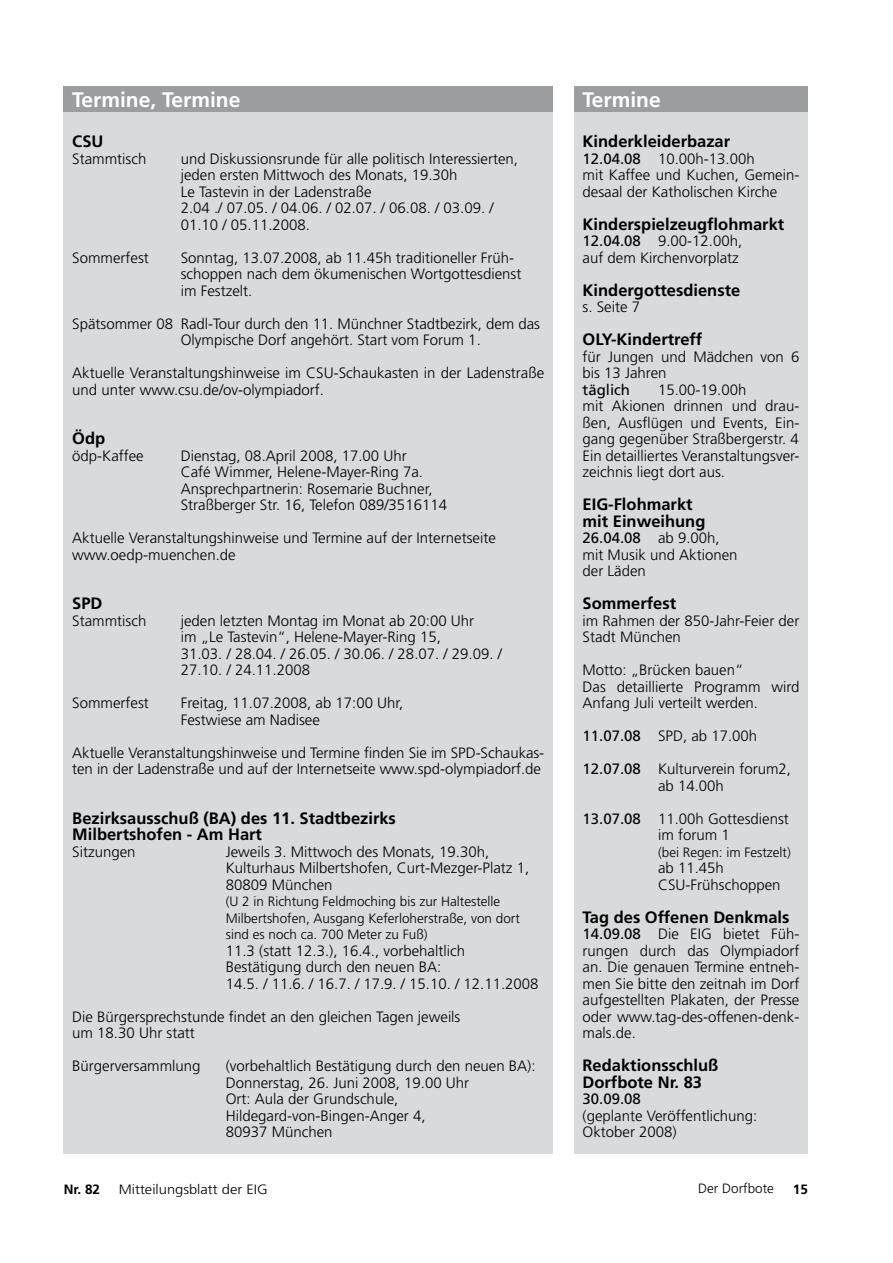
<style>
.page{position:relative;width:893px;height:1263px;background:#fff}
.page>*{position:absolute;margin:0;border:0;box-sizing:border-box;transform-origin:0 0}
.t1{font:700 21px "Frutiger";color:#fff}
.t2{font:700 16.5px/16.5px "Frutiger";color:#000}
.t3{font:300 15px/16.5px "Frutiger";color:#000}
.t4{font:15px "Frutiger";color:#000}
.t5{font:300 13.5px/16.5px "Frutiger";color:#000}
.t6{font:300 13.5px "Frutiger";color:#000;scale:1.09 1}
.t7{font:700 13.5px "Frutiger";color:#000}
.s1{font-weight:400}
</style>
<div class="page">
<div style="left:64px;top:86px;width:489px;height:1068px;background:#d9dadb"></div>
<div style="left:64px;top:86px;width:489px;height:26px;background:#9c9d9f"></div>
<div style="left:574px;top:86px;width:234px;height:1068px;background:#d9dadb"></div>
<div style="left:574px;top:86px;width:234px;height:26px;background:#9c9d9f"></div>
<h1 class="t1" style="left:72px;top:88px;width:170px">Termine, Termine</h1>
<h1 class="t1" style="left:583px;top:88px;width:80px">Termine</h1>
<p class="t2" style="left:583px;top:133px;width:149px">Kinderkleiderbazar</p>
<p class="t3" style="left:583px;top:150px;width:218px"><span class="s1">12.04.08</span> 10.00h-13.00h<br>mit Kaffee und Kuchen, Gemein&shy;desaal der Katholischen Kirche</p>
<p class="t2" style="left:583px;top:216px;width:203px">Kinderspielzeugflohmarkt</p>
<p class="t3" style="left:583px;top:233px;width:161px"><span class="s1">12.04.08</span> 9.00-12.00h, auf dem Kirchenvorplatz</p>
<p class="t2" style="left:583px;top:282px;width:159px">Kindergottesdienste</p>
<p class="t3" style="left:583px;top:299px;width:59px">s. Seite 7</p>
<p class="t2" style="left:583px;top:331px;width:121px">OLY-Kindertreff</p>
<p class="t3" style="left:583px;top:348px;width:218px">für Jungen und Mädchen von 6 bis 13 Jahren</p>
<p class="t4" style="left:583px;top:381px;width:49px">täglich</p>
<p class="t2" style="left:72px;top:133px;width:33px">CSU</p>
<p class="t3" style="left:72px;top:150px;width:76px">Stammtisch</p>
<p class="t3" style="left:181px;top:150px;width:339px">und Diskussionsrunde für alle politisch Interessierten, jeden ersten Mittwoch des Monats, 19.30h<br>Le Tastevin in der Ladenstraße<br>2.04 ./ 07.05. / 04.06. / 02.07. / 06.08. / 03.09. / 01.10 / 05.11.2008.</p>
<p class="t3" style="left:72px;top:249px;width:78px">Sommerfest</p>
<p class="t3" style="left:181px;top:249px;width:342px">Sonntag, 13.07.2008, ab 11.45h traditioneller Früh&shy;schoppen nach dem ökumenischen Wortgottesdienst im Festzelt.</p>
<p class="t3" style="left:181px;top:315px;width:361px;text-indent:-108px">Spätsommer 08 Radl-Tour durch den 11. Münchner Stadtbezirk, dem das<br>Olympische Dorf angehört. Start vom Forum 1.</p>
<p class="t3" style="left:72px;top:365px;width:473px">Aktuelle Veranstaltungshinweise im CSU-Schaukasten in der Ladenstraße und unter www.csu.de/ov-olympiadorf.</p>
<p class="t2" style="left:72px;top:430px;width:34px">Ödp</p>
<p class="t3" style="left:72px;top:447px;width:73px">ödp-Kaffee</p>
<p class="t3" style="left:181px;top:447px;width:268px">Dienstag, 08.April 2008, 17.00 Uhr<br>Café Wimmer, Helene-Mayer-Ring 7a.<br>Ansprechpartnerin: Rosemarie Buchner, Straßberger Str. 16, Telefon 089/3516114</p>
<p class="t3" style="left:72px;top:530px;width:425px">Aktuelle Veranstaltungshinweise und Termine auf der Internetseite www.oedp-muenchen.de</p>
<p class="t2" style="left:72px;top:595px;width:32px">SPD</p>
<p class="t3" style="left:72px;top:612px;width:76px">Stammtisch</p>
<p class="t3" style="left:181px;top:612px;width:323px">jeden letzten Montag im Monat ab 20:00 Uhr<br>im „Le Tastevin“, Helene-Mayer-Ring 15,<br>31.03. / 28.04. / 26.05. / 30.06. / 28.07. / 29.09. / 27.10. / 24.11.2008</p>
<p class="t3" style="left:72px;top:695px;width:78px">Sommerfest</p>
<p class="t3" style="left:181px;top:695px;width:224px">Freitag, 11.07.2008, ab 17:00 Uhr,<br>Festwiese am Nadisee</p>
<p class="t3" style="left:72px;top:744px;width:473px">Aktuelle Veranstaltungshinweise und Termine finden Sie im SPD-Schaukas&shy;ten in der Ladenstraße und auf der Internetseite www.spd-olympiadorf.de</p>
<p class="t2" style="left:72px;top:810px;width:325px">Bezirksausschuß (BA) des 11. Stadtbezirks<br>Milbertshofen - Am Hart</p>
<p class="t3" style="left:72px;top:843px;width:65px">Sitzungen</p>
<p class="t3" style="left:226px;top:843px;width:305px">Jeweils 3. Mittwoch des Monats, 19.30h,<br>Kulturhaus Milbertshofen, Curt-Mezger-Platz 1,<br>80809 München</p>
<p class="t5" style="left:226px;top:893px;width:296px">(U 2 in Richtung Feldmoching bis zur Haltestelle<br>Milbertshofen, Ausgang Keferloherstraße, von dort sind es noch ca. 700 Meter zu Fuß)</p>
<p class="t3" style="left:226px;top:942px;width:314px">11.3 (statt 12.3.), 16.4., vorbehaltlich<br>Bestätigung durch den neuen BA:<br>14.5. / 11.6. / 16.7. / 17.9. / 15.10. / 12.11.2008</p>
<p class="t3" style="left:72px;top:1008px;width:390px">Die Bürgersprechstunde findet an den gleichen Tagen jeweils um 18.30 Uhr statt</p>
<p class="t3" style="left:72px;top:1058px;width:130px">Bürgerversammlung</p>
<p class="t3" style="left:226px;top:1058px;width:311px">(vorbehaltlich Bestätigung durch den neuen BA):<br>Donnerstag, 26. Juni 2008, 19.00 Uhr<br>Ort: Aula der Grundschule,<br>Hildegard-von-Bingen-Anger 4,<br>80937 München</p>
<p class="t3" style="left:583px;top:381px;width:218px;text-indent:75px">15.00-19.00h<br>mit Akionen drinnen und drau&shy;ßen, Ausflügen und Events, Ein&shy;gang gegenüber Straßbergerstr. 4<br>Ein detailliertes Veranstaltungsver&shy;zeichnis liegt dort aus.</p>
<p class="t2" style="left:583px;top:496px;width:124px">EIG-Flohmarkt mit Einweihung</p>
<p class="t3" style="left:583px;top:530px;width:157px"><span class="s1">26.04.08</span> ab 9.00h, mit Musik und Aktionen der Läden</p>
<p class="t2" style="left:583px;top:595px;width:95px">Sommerfest</p>
<p class="t3" style="left:583px;top:612px;width:218px">im Rahmen der 850-Jahr-Feier der<br>Stadt München</p>
<p class="t3" style="left:583px;top:662px;width:218px">Motto: „Brücken bauen“<br>Das detaillierte Programm wird<br>Anfang Juli verteilt werden.</p>
<p class="t3" style="left:583px;top:728px;width:176px"><span class="s1">11.07.08</span> SPD, ab 17.00h</p>
<p class="t3" style="left:583px;top:761px;width:210px;text-align:center"><span class="s1">12.07.08</span> Kulturverein forum2, ab 14.00h</p>
<p class="t3" style="left:658px;top:810px;width:132px;text-indent:-75px"><span class="s1">13.07.08</span> 11.00h Gottesdienst im forum 1</p>
<p class="t5" style="left:658px;top:844px;width:134px">(bei Regen: im Festzelt)</p>
<p class="t3" style="left:658px;top:860px;width:124px">ab 11.45h<br>CSU-Frühschoppen</p>
<p class="t2" style="left:583px;top:909px;width:208px">Tag des Offenen Denkmals</p>
<p class="t3" style="left:583px;top:926px;width:218px;text-align:justify"><span class="s1">14.09.08</span> Die EIG bietet Füh&shy;rungen durch das Olympiadorf an. Die genauen Termine entneh&shy;men Sie bitte den zeitnah im Dorf aufgestellten Plakaten, der Presse oder www.tag-des-offenen-denk&shy;mals.de.</p>
<p class="t2" style="left:583px;top:1057px;width:137px">Redaktionsschluß<br>Dorfbote Nr. 83</p>
<p class="t4" style="left:583px;top:1090px;width:60px">30.09.08</p>
<p class="t3" style="left:583px;top:1107px;width:176px">(geplante Veröffentlichung:<br>Oktober 2008)</p>
<p class="t7" style="left:64px;top:1181px;width:38px">Nr. 82</p>
<p class="t6" style="left:119px;top:1181px;width:138px">Mitteilungsblatt der EIG</p>
<p class="t5" style="left:698px;top:1180px;width:77px">Der Dorfbote</p>
<p class="t7" style="left:793px;top:1181px;width:17px">15</p>
</div>
